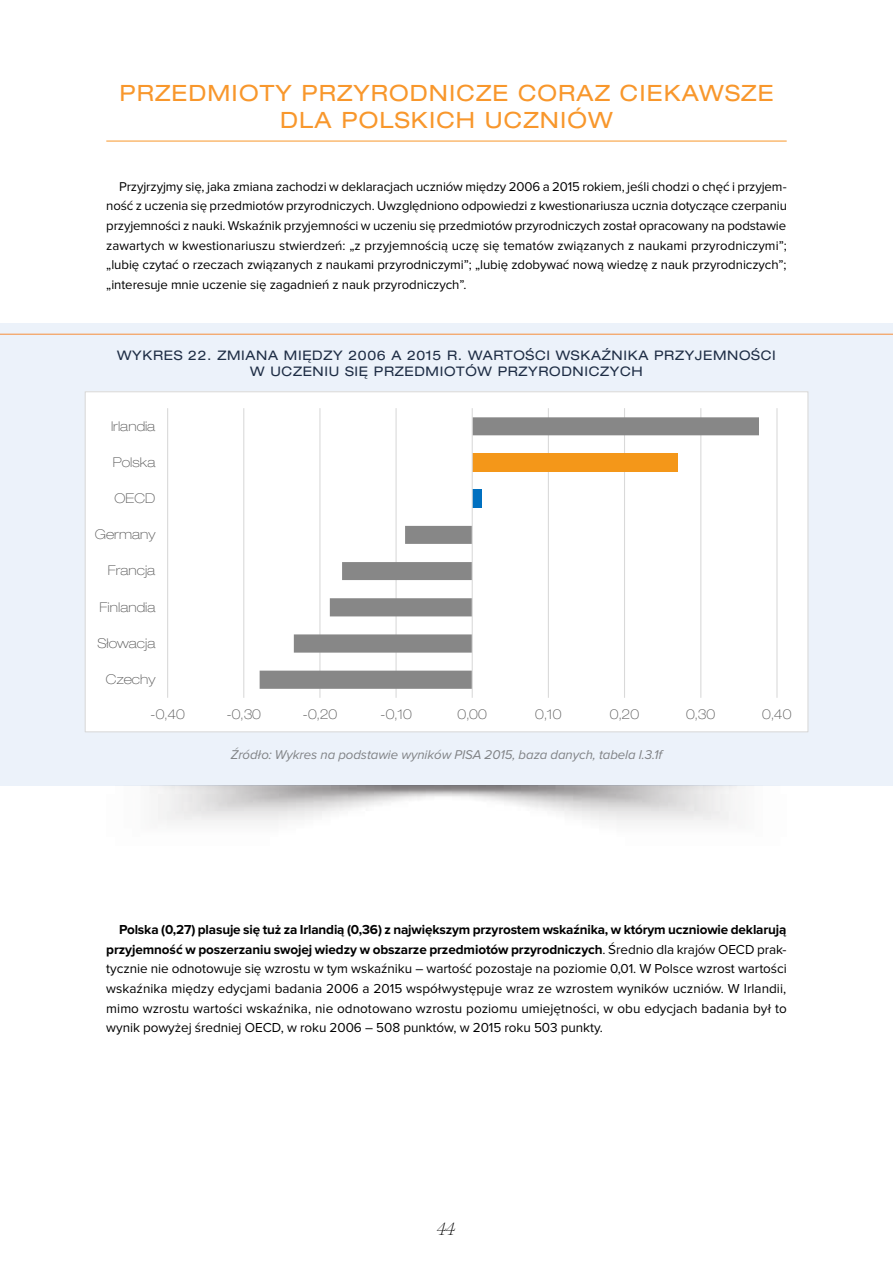
<style>
.page{position:relative;width:893px;height:1263px;background:#fff}
.page>*{position:absolute;margin:0;border:0;box-sizing:border-box;transform-origin:0 0}
.t1{font:expanded 22.5px/27px "Helvetica Neue LT Pro";letter-spacing:.05em;color:#f8972c;text-align:center}
.t2{font:italic 100 18px "Harriet Display";color:#000}
.t3{font:13.5px/19.5px "Proxima Nova";letter-spacing:-.005em;color:#000;text-align:justify}
.t4{font:100 expanded 13.5px "Helvetica Neue LT Pro";color:#595959}
.t5{font:13.2px/19.5px "Proxima Nova";letter-spacing:-.005em;color:#000;text-align:justify}
.t6{font:expanded 13.2px/15.9px "Helvetica Neue LT Pro";letter-spacing:.05em;color:#1e2d45;text-align:center}
.t7{font:italic 13.2px "Proxima Nova";letter-spacing:-.005em;color:#808285}
.s1{font-weight:700}
</style>
<div class="page">
<hr style="left:106px;top:141px;width:681px;height:1px;background:#f8972c">
<div style="left:0;top:323px;width:893px;height:463px;background:#ecf2fa"></div>
<hr style="left:0;top:334px;width:893px;height:1px;background:#f78d39">
<div style="left:85px;top:392px;width:723px;height:340px;background:#fff"></div>
<hr style="left:167px;top:408px;width:1px;height:290px;background:#d9d9d9">
<hr style="left:243px;top:408px;width:1px;height:290px;background:#d9d9d9">
<hr style="left:319px;top:408px;width:1px;height:290px;background:#d9d9d9">
<hr style="left:396px;top:408px;width:1px;height:290px;background:#d9d9d9">
<hr style="left:548px;top:408px;width:1px;height:290px;background:#d9d9d9">
<hr style="left:624px;top:408px;width:1px;height:290px;background:#d9d9d9">
<hr style="left:700px;top:408px;width:1px;height:290px;background:#d9d9d9">
<hr style="left:776px;top:408px;width:1px;height:290px;background:#d9d9d9">
<svg style="left:260px;top:417px;width:499px;height:272px"></svg>
<hr style="left:472px;top:408px;width:1px;height:290px;background:#d9d9d9">
<h1 class="t1" style="left:119px;top:80px;width:656px">PRZEDMIOTY PRZYRODNICZE CORAZ CIEKAWSZE<br>DLA POLSKICH UCZNIÓW</h1>
<p class="t5" style="left:106px;top:177px;width:682px;text-indent:13px">Przyjrzyjmy się, jaka zmiana zachodzi w deklaracjach uczniów między 2006 a 2015 rokiem, jeśli chodzi o chęć i przyjem&shy;ność z uczenia się przedmiotów przyrodniczych. Uwzględniono odpowiedzi z kwestionariusza ucznia dotyczące czerpaniu przyjemności z nauki. Wskaźnik przyjemności w uczeniu się przedmiotów przyrodniczych został opracowany na podstawie zawartych w kwestionariuszu stwierdzeń: „z przyjemnością uczę się tematów związanych z naukami przyrodniczymi”; „lubię czytać o rzeczach związanych z naukami przyrodniczymi”; „lubię zdobywać nową wiedzę z nauk przyrodniczych”; „interesuje mnie uczenie się zagadnień z nauk przyrodniczych”.</p>
<p class="t6" style="left:117px;top:347px;width:660px">WYKRES 22. ZMIANA MIĘDZY 2006 A 2015 R. WARTOŚCI WSKAŹNIKA PRZYJEMNOŚCI<br>W UCZENIU SIĘ PRZEDMIOTÓW PRZYRODNICZYCH</p>
<p class="t4" style="left:111px;top:418px;width:46px">Irlandia</p>
<p class="t4" style="left:113px;top:454px;width:44px">Polska</p>
<p class="t4" style="left:115px;top:490px;width:42px">OECD</p>
<p class="t4" style="left:95px;top:526px;width:62px">Germany</p>
<p class="t4" style="left:108px;top:563px;width:49px">Francja</p>
<p class="t4" style="left:100px;top:599px;width:57px">Finlandia</p>
<p class="t4" style="left:97px;top:635px;width:60px">Słowacja</p>
<p class="t4" style="left:106px;top:671px;width:51px">Czechy</p>
<p class="t4" style="left:150px;top:706px;width:36px">-0,40</p>
<p class="t4" style="left:226px;top:706px;width:36px">-0,30</p>
<p class="t4" style="left:303px;top:706px;width:36px">-0,20</p>
<p class="t4" style="left:380px;top:706px;width:33px">-0,10</p>
<p class="t4" style="left:458px;top:706px;width:31px">0,00</p>
<p class="t4" style="left:535px;top:706px;width:28px">0,10</p>
<p class="t4" style="left:610px;top:706px;width:31px">0,20</p>
<p class="t4" style="left:686px;top:706px;width:31px">0,30</p>
<p class="t4" style="left:762px;top:706px;width:31px">0,40</p>
<p class="t7" style="left:231px;top:747px;width:433px">Źródło: Wykres na podstawie wyników PISA 2015, baza danych, tabela I.3.1f</p>
<p class="t3" style="left:106px;top:920px;width:682px;text-indent:13px"><span class="s1">Polska (0,27) plasuje się tuż za Irlandią (0,36) z największym przyrostem wskaźnika, w którym uczniowie deklarują przyjemność w poszerzaniu swojej wiedzy w obszarze przedmiotów przyrodniczych</span>. Średnio dla krajów OECD prak&shy;tycznie nie odnotowuje się wzrostu w tym wskaźniku – wartość pozostaje na poziomie 0,01. W Polsce wzrost wartości wskaźnika między edycjami badania 2006 a 2015 współwystępuje wraz ze wzrostem wyników uczniów. W Irlandii, mimo wzrostu wartości wskaźnika, nie odnotowano wzrostu poziomu umiejętności, w obu edycjach badania był to wynik powyżej średniej OECD, w roku 2006 – 508 punktów, w 2015 roku 503 punkty.</p>
<h2 class="t2" style="left:437px;top:1213px;width:20px">44</h2>
</div>
